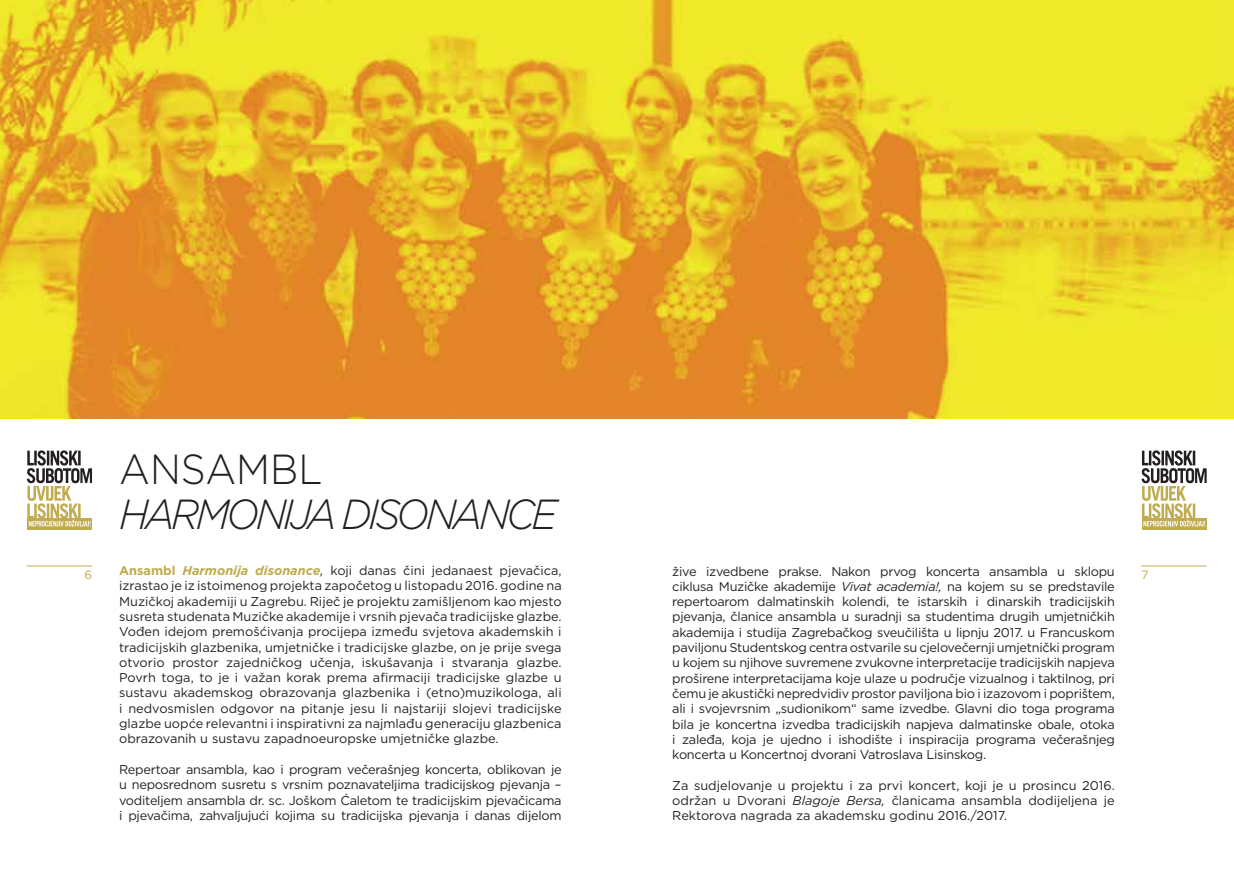
<style>
.page{position:relative;width:1234px;height:872px;background:#fff}
.page>*{position:absolute;margin:0;border:0;box-sizing:border-box;transform-origin:0 0}
.t1{font:italic 300 42px "Gotham";letter-spacing:-.09em;color:#231f20;scale:.93 1}
.t2{font:300 42px "Gotham";color:#231f20;scale:.93 1}
.t3{font:12.75px/15.3px "Gotham";letter-spacing:-.02em;color:#231f20;text-align:justify}
.t4{font:12px "Gotham";color:#c0ab4e}
.s1{font-weight:700;color:#c0ab4e}
.s2{font-weight:700;font-style:italic;color:#c0ab4e}
.s3{font-style:italic}
</style>
<div class="page">
<svg style="left:1142px;top:526px;width:64px;height:3px"></svg>
<svg style="left:1141px;top:450px;width:65px;height:76px"></svg>
<hr style="left:1141px;top:565px;width:65px;height:1px;background:#c0ab4e">
<svg style="left:27px;top:526px;width:65px;height:3px"></svg>
<svg style="left:27px;top:450px;width:65px;height:76px"></svg>
<hr style="left:27px;top:565px;width:65px;height:1px;background:#c0ab4e">
<img style="left:0;top:0;width:1233px;height:419px">
<h1 class="t2" style="left:119px;top:442px;width:220px">ANSAMBL</h1>
<h1 class="t1" style="left:119px;top:487px;width:472px">HARMONIJA DISONANCE</h1>
<p class="t3" style="left:119px;top:562px;width:444px"><span class="s1">Ansambl</span> <span class="s2">Harmonija disonance</span><span class="s3">,</span> koji danas čini jedanaest pjevačica, izrastao je iz istoimenog projekta započetog u listopadu 2016. godine na Muzičkoj akademiji u Zagrebu. Riječ je projektu zamišljenom kao mjesto susreta studenata Muzičke akademije i vrsnih pjevača tradicijske glazbe.<br>Vođen idejom premošćivanja procijepa između svjetova akademskih i tradicijskih glazbenika, umjetničke i tradicijske glazbe, on je prije svega otvorio prostor zajedničkog učenja, iskušavanja i stvaranja glazbe.<br>Povrh toga, to je i važan korak prema afirmaciji tradicijske glazbe u sustavu akademskog obrazovanja glazbenika i (etno)muzikologa, ali i nedvosmislen odgovor na pitanje jesu li najstariji slojevi tradicijske glazbe uopće relevantni i inspirativni za najmlađu generaciju glazbenica obrazovanih u sustavu zapadnoeuropske umjetničke glazbe.</p>
<p class="t3" style="left:119px;top:761px;width:444px">Repertoar ansambla, kao i program večerašnjeg koncerta, oblikovan je u neposrednom susretu s vrsnim poznavateljima tradicijskog pjevanja – voditeljem ansambla dr. sc. Joškom Ćaletom te tradicijskim pjevačicama i pjevačima, zahvaljujući kojima su tradicijska pjevanja i danas dijelom</p>
<p class="t3" style="left:672px;top:563px;width:444px">žive izvedbene prakse. Nakon prvog koncerta ansambla u sklopu ciklusa Muzičke akademije <span class="s3">Vivat academia!,</span> na kojem su se predstavile repertoarom dalmatinskih kolendi, te istarskih i dinarskih tradicijskih pjevanja, članice ansambla u suradnji sa studentima drugih umjetničkih akademija i studija Zagrebačkog sveučilišta u lipnju 2017. u Francuskom paviljonu Studentskog centra ostvarile su cjelovečernji umjetnički program u kojem su njihove suvremene zvukovne interpretacije tradicijskih napjeva proširene interpretacijama koje ulaze u područje vizualnog i taktilnog, pri čemu je akustički nepredvidiv prostor paviljona bio i izazovom i poprištem, ali i svojevrsnim „sudionikom“ same izvedbe. Glavni dio toga programa bila je koncertna izvedba tradicijskih napjeva dalmatinske obale, otoka i zaleđa, koja je ujedno i ishodište i inspiracija programa večerašnjeg koncerta u Koncertnoj dvorani Vatroslava Lisinskog.</p>
<p class="t3" style="left:672px;top:777px;width:444px">Za sudjelovanje u projektu i za prvi koncert, koji je u prosincu 2016. održan u Dvorani <span class="s3">Blagoje Bersa,</span> članicama ansambla dodijeljena je Rektorova nagrada za akademsku godinu 2016./2017.</p>
<p class="t4" style="left:84px;top:567px;width:9px">6</p>
<p class="t4" style="left:1141px;top:567px;width:9px">7</p>
</div>
